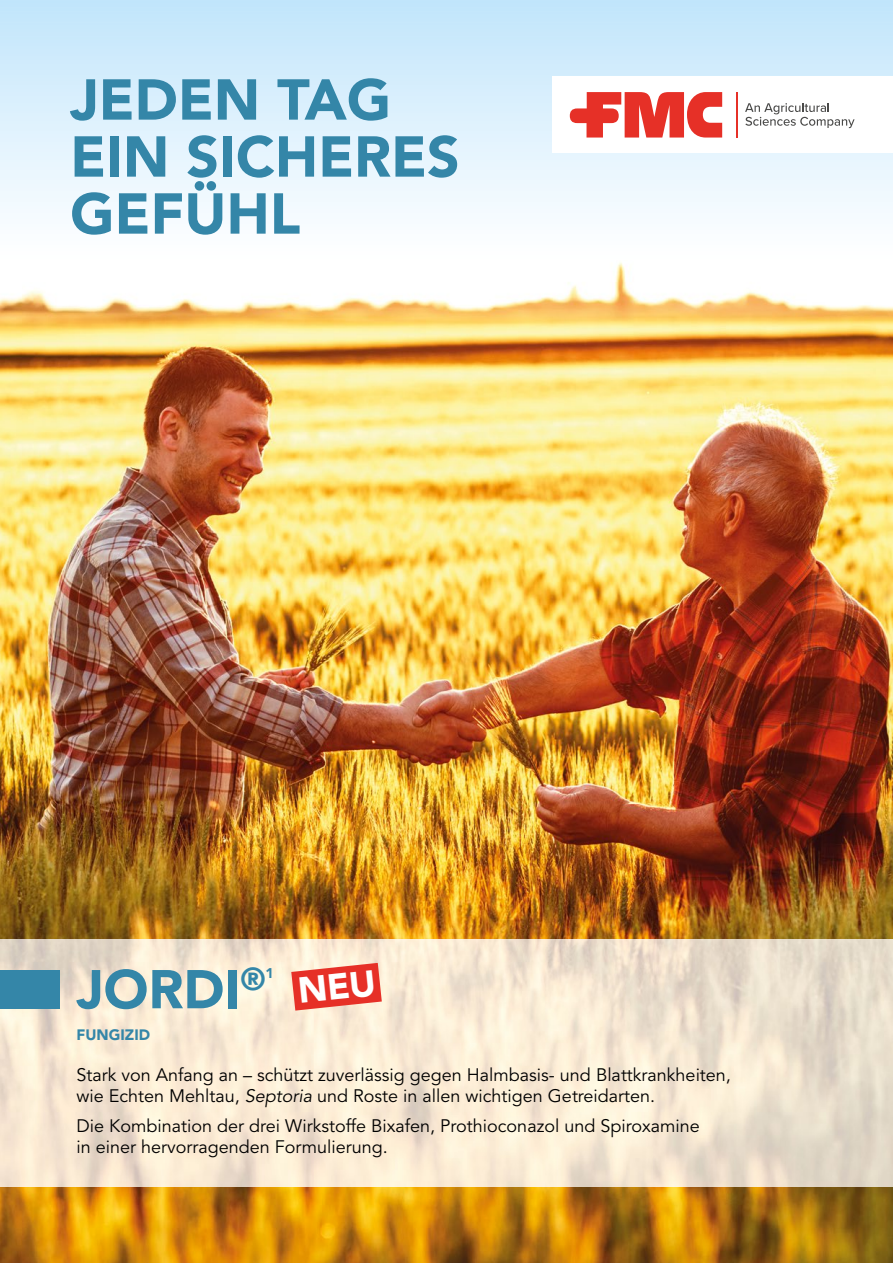
<style>
.page{position:relative;width:893px;height:1263px;background:#fff}
.page>*{position:absolute;margin:0;border:0;box-sizing:border-box;transform-origin:0 0}
.t1{font:900 57px/57px "Avenir LT Pro";color:#3486a8}
.t2{font:900 54px "Avenir LT Pro";color:#3486a8}
.t3{font:18px/21px "Avenir LT Pro";color:#000}
.t4{font:900 15px "Avenir LT Pro";color:#3486a8}
.t5{font:900 13.95px "Avenir LT Pro";color:#3486a8}
.s1{font-style:italic}
</style>
<div class="page">
<img style="left:0;top:0;width:893px;height:1263px">
<img style="left:0;top:940px;width:893px;height:246px">
<div style="left:0;top:970px;width:60px;height:38px;background:#3486a8"></div>
<div style="left:553px;top:77px;width:340px;height:76px;background:#fff"></div>
<svg style="left:570px;top:92px;width:152px;height:46px"></svg>
<hr style="left:737px;top:92px;width:1px;height:46px;background:#e63027">
<svg style="left:745px;top:103px;width:110px;height:25px"></svg>
<svg style="left:291px;top:963px;width:91px;height:47px;background:#ea584c"></svg>
<h1 class="t1" style="left:70px;top:71px;width:391px">JEDEN TAG<br>EIN SICHERES<br>GEFÜHL</h1>
<h2 class="t2" style="left:77px;top:957px;width:191px">JORDI<sup>®</sup></h2>
<p class="t5" style="left:266px;top:964px;width:10px">1</p>
<p class="t4" style="left:77px;top:1025px;width:75px">FUNGIZID</p>
<p class="t3" style="left:77px;top:1064px;width:656px">Stark von Anfang an – schützt zuverlässig gegen Halmbasis- und Blattkrankheiten, wie Echten Mehltau, <span class="s1">Septoria</span> und Roste in allen wichtigen Getreidarten.</p>
<p class="t3" style="left:77px;top:1115px;width:625px">Die Kombination der drei Wirkstoffe Bixafen, Prothioconazol und Spiroxamine in einer hervorragenden Formulierung.</p>
</div>
